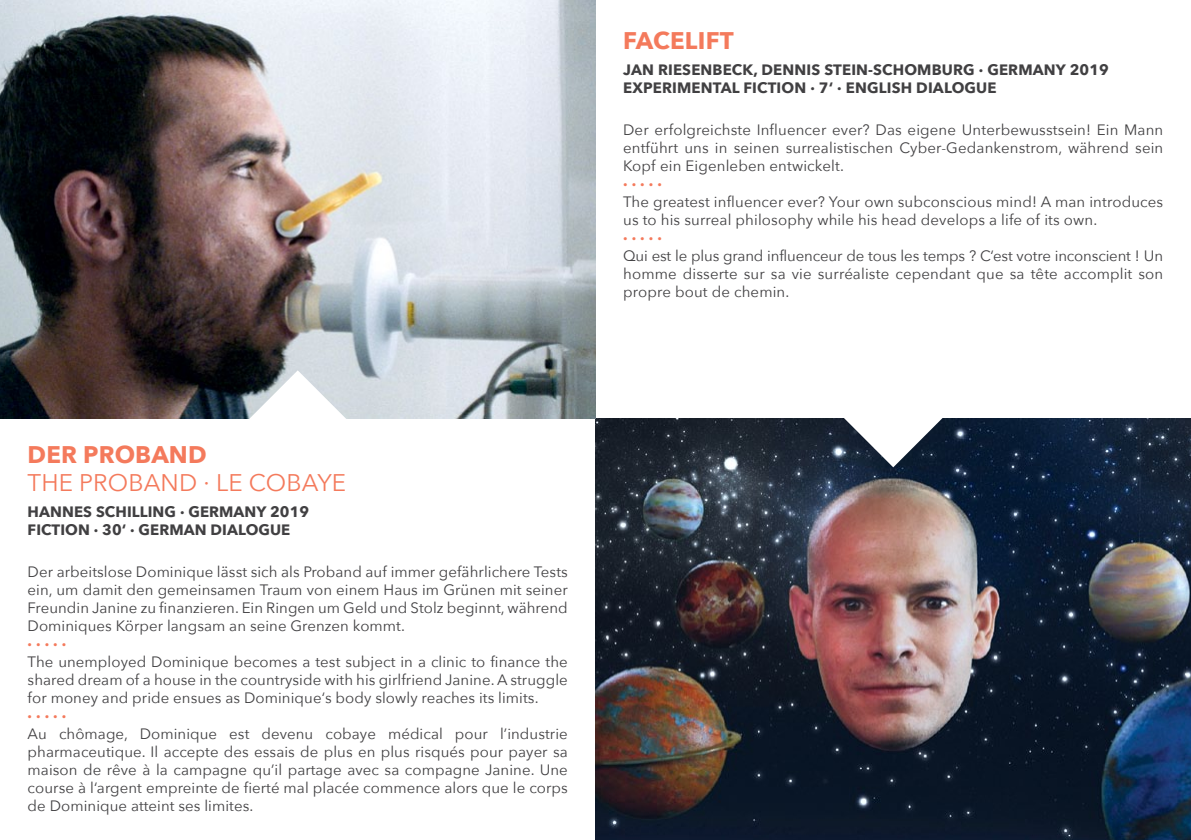
<style>
.page{position:relative;width:1191px;height:840px;background:#fff}
.page>*{position:absolute;margin:0;border:0;box-sizing:border-box;transform-origin:0 0}
.t1{font:24px "Avenir Next";letter-spacing:.005em;color:#f47a5c}
.t2{font:700 24px "Avenir Next";letter-spacing:.005em;color:#f47a5c}
.t3{font:15px/18px "Avenir Next";letter-spacing:.01em;color:#414042;text-align:justify}
.t4{font:700 15px/18px "Avenir Next";letter-spacing:.01em;color:#414042}
.t5{font:700 15px "Avenir Next";color:#f47a5c}
</style>
<div class="page">
<img style="left:595px;top:418px;width:596px;height:421px">
<img style="left:0;top:0;width:595px;height:418px">
<svg style="left:842px;top:418px;width:102px;height:49px"></svg>
<svg style="left:247px;top:370px;width:102px;height:49px"></svg>
<h1 class="t2" style="left:623px;top:19px;width:112px">FACELIFT</h1>
<p class="t4" style="left:623px;top:60px;width:487px">JAN RIESENBECK, DENNIS STEIN-SCHOMBURG ∙ GERMANY 2019<br>EXPERIMENTAL FICTION ∙ 7‘ ∙ ENGLISH DIALOGUE</p>
<p class="t3" style="left:623px;top:120px;width:542px">Der erfolgreichste Influencer ever? Das eigene Unterbewusstsein! Ein Mann entführt uns in seinen surrealistischen Cyber-Gedankenstrom, während sein Kopf ein Eigenleben entwickelt.</p>
<p class="t5" style="left:623px;top:170px;width:40px">∙ ∙ ∙ ∙ ∙</p>
<p class="t3" style="left:623px;top:192px;width:541px">The greatest influencer ever? Your own subconscious mind! A man introduces us to his surreal philosophy while his head develops a life of its own.</p>
<p class="t5" style="left:623px;top:224px;width:40px">∙ ∙ ∙ ∙ ∙</p>
<p class="t3" style="left:623px;top:246px;width:541px">Qui est le plus grand influenceur de tous les temps ? C‘est votre inconscient ! Un homme disserte sur sa vie surréaliste cependant que sa tête accomplit son propre bout de chemin.</p>
<h1 class="t2" style="left:28px;top:433px;width:180px">DER PROBAND</h1>
<h1 class="t1" style="left:28px;top:462px;width:320px">THE PROBAND · LE COBAYE</h1>
<p class="t4" style="left:28px;top:502px;width:283px">HANNES SCHILLING ∙ GERMANY 2019<br>FICTION ∙ 30‘ ∙ GERMAN DIALOGUE</p>
<p class="t3" style="left:28px;top:562px;width:542px">Der arbeitslose Dominique lässt sich als Proband auf immer gefährlichere Tests ein, um damit den gemeinsamen Traum von einem Haus im Grünen mit seiner Freundin Janine zu finanzieren. Ein Ringen um Geld und Stolz beginnt, während Dominiques Körper langsam an seine Grenzen kommt.</p>
<p class="t5" style="left:28px;top:630px;width:40px">∙ ∙ ∙ ∙ ∙</p>
<p class="t3" style="left:28px;top:652px;width:541px">The unemployed Dominique becomes a test subject in a clinic to finance the shared dream of a house in the countryside with his girlfriend Janine. A struggle for money and pride ensues as Dominique‘s body slowly reaches its limits.</p>
<p class="t5" style="left:28px;top:702px;width:40px">∙ ∙ ∙ ∙ ∙</p>
<p class="t3" style="left:28px;top:724px;width:542px">Au chômage, Dominique est devenu cobaye médical pour l’industrie pharmaceutique. Il accepte des essais de plus en plus risqués pour payer sa maison de rêve à la campagne qu’il partage avec sa compagne Janine. Une course à l‘argent empreinte de fierté mal placée commence alors que le corps de Dominique atteint ses limites.</p>
</div>
